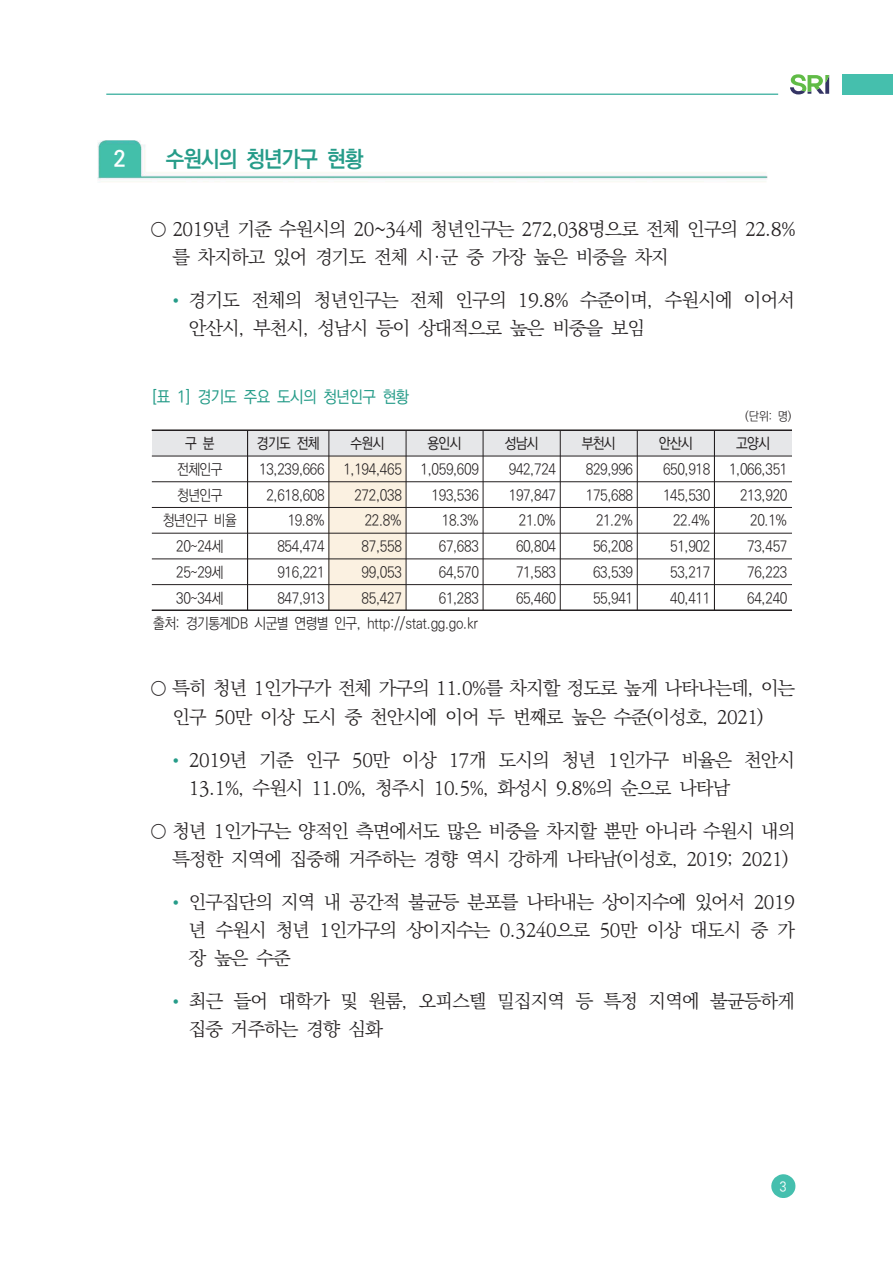
<style>
.page{position:relative;width:893px;height:1263px;background:#fff}
.page>*{position:absolute;margin:0;border:0;box-sizing:border-box;transform-origin:0 0}
.t1{font:700 22.5px "Ko Pub Dotum";letter-spacing:-.045em;color:#269c89;scale:.95 1}
.t2{font:700 22.5px "Ko Pub Dotum";color:#fff;scale:.95 1}
.t3{font:300 18.75px/28px "Ko Pub Batang";letter-spacing:-.04em;color:#231f20}
.t4{font:500 16.5px "Ko Pub Dotum";letter-spacing:-.04em;color:#269c89;scale:.94 1}
.t5{font:300 14.85px "Ko Pub Dotum";letter-spacing:-.03em;color:#231f20;scale:.9 1}
.t6{font:500 14.85px "Ko Pub Dotum";letter-spacing:-.045em;color:#231f20;scale:.9 1}
.t7{font:500 13.5px "Ko Pub Dotum";color:#fff;scale:.89 1}
.t8{font:300 12px "Ko Pub Dotum";color:#231f20}
</style>
<div class="page">
<svg style="left:771px;top:1174px;width:24px;height:24px"></svg>
<img style="left:98px;top:140px;width:669px;height:42px">
<div style="left:152px;top:430px;width:96px;height:26px;background:#e6e7e9"></div>
<div style="left:248px;top:430px;width:81px;height:26px;background:#e6e7e9"></div>
<div style="left:329px;top:430px;width:77px;height:26px;background:#e6e7e9"></div>
<div style="left:406px;top:430px;width:77px;height:26px;background:#e6e7e9"></div>
<div style="left:483px;top:430px;width:77px;height:26px;background:#e6e7e9"></div>
<div style="left:560px;top:430px;width:77px;height:26px;background:#e6e7e9"></div>
<div style="left:637px;top:430px;width:77px;height:26px;background:#e6e7e9"></div>
<div style="left:714px;top:430px;width:78px;height:26px;background:#e6e7e9"></div>
<div style="left:329px;top:456px;width:77px;height:26px;background:#fbf1e1"></div>
<div style="left:329px;top:482px;width:77px;height:25px;background:#fbf1e1"></div>
<div style="left:329px;top:507px;width:77px;height:26px;background:#fbf1e1"></div>
<div style="left:329px;top:533px;width:77px;height:26px;background:#fbf1e1"></div>
<div style="left:329px;top:559px;width:77px;height:26px;background:#fbf1e1"></div>
<div style="left:329px;top:585px;width:77px;height:25px;background:#fbf1e1"></div>
<hr style="left:329px;top:430px;width:1px;height:180px;background:#231f20">
<hr style="left:406px;top:430px;width:1px;height:180px;background:#231f20">
<hr style="left:483px;top:430px;width:1px;height:180px;background:#231f20">
<hr style="left:560px;top:430px;width:1px;height:180px;background:#231f20">
<hr style="left:637px;top:430px;width:1px;height:180px;background:#231f20">
<hr style="left:152px;top:456px;width:640px;height:1px;background:#231f20">
<hr style="left:152px;top:481px;width:640px;height:1px;background:#231f20">
<hr style="left:152px;top:507px;width:640px;height:1px;background:#231f20">
<hr style="left:152px;top:533px;width:640px;height:1px;background:#231f20">
<hr style="left:152px;top:559px;width:640px;height:1px;background:#231f20">
<hr style="left:152px;top:584px;width:640px;height:1px;background:#231f20">
<hr style="left:714px;top:430px;width:1px;height:180px;background:#231f20">
<hr style="left:247px;top:430px;width:1px;height:180px;background:#231f20">
<hr style="left:152px;top:610px;width:640px;height:1px;background:#231f20">
<hr style="left:152px;top:430px;width:640px;height:1px;background:#231f20">
<hr style="left:106px;top:94px;width:672px;height:1px;background:#009783">
<svg style="left:790px;top:74px;width:39px;height:20px"></svg>
<div style="left:842px;top:74px;width:51px;height:20px;background:#45bfad"></div>
<p class="t2" style="left:114px;top:148px;width:14px">2</p>
<p class="t1" style="left:166px;top:148px;width:209px">수원시의 청년가구 현황</p>
<p class="t3" style="left:173px;top:216px;width:624px;text-indent:-22px">○ 2019년 기준 수원시의 20~34세 청년인구는 272,038명으로 전체 인구의 22.8% 를 차지하고 있어 경기도 전체 시·군 중 가장 높은 비중을 차지</p>
<p class="t3" style="left:189px;top:287px;width:608px">경기도 전체의 청년인구는 전체 인구의 19.8% 수준이며, 수원시에 이어서 안산시, 부천시, 성남시 등이 상대적으로 높은 비중을 보임</p>
<p class="t4" style="left:152px;top:388px;width:275px">[표 1] 경기도 주요 도시의 청년인구 현황</p>
<p class="t8" style="left:745px;top:410px;width:48px">(단위: 명)</p>
<p class="t6" style="left:185px;top:436px;width:34px">구 분</p>
<p class="t6" style="left:257px;top:436px;width:71px">경기도 전체</p>
<p class="t6" style="left:350px;top:436px;width:39px">수원시</p>
<p class="t6" style="left:427px;top:436px;width:39px">용인시</p>
<p class="t6" style="left:505px;top:436px;width:39px">성남시</p>
<p class="t6" style="left:582px;top:436px;width:39px">부천시</p>
<p class="t6" style="left:659px;top:436px;width:39px">안산시</p>
<p class="t6" style="left:736px;top:436px;width:39px">고양시</p>
<p class="t5" style="left:177px;top:462px;width:52px">전체인구</p>
<p class="t5" style="left:259px;top:462px;width:74px">13,239,666</p>
<p class="t5" style="left:343px;top:462px;width:67px">1,194,465</p>
<p class="t5" style="left:421px;top:462px;width:66px">1,059,609</p>
<p class="t5" style="left:509px;top:462px;width:54px">942,724</p>
<p class="t5" style="left:586px;top:462px;width:54px">829,996</p>
<p class="t5" style="left:663px;top:462px;width:54px">650,918</p>
<p class="t5" style="left:729px;top:462px;width:67px">1,066,351</p>
<p class="t5" style="left:177px;top:488px;width:52px">청년인구</p>
<p class="t5" style="left:266px;top:488px;width:66px">2,618,608</p>
<p class="t5" style="left:354px;top:488px;width:54px">272,038</p>
<p class="t5" style="left:432px;top:488px;width:54px">193,536</p>
<p class="t5" style="left:509px;top:488px;width:54px">197,847</p>
<p class="t5" style="left:586px;top:488px;width:54px">175,688</p>
<p class="t5" style="left:663px;top:488px;width:54px">145,530</p>
<p class="t5" style="left:740px;top:488px;width:54px">213,920</p>
<p class="t5" style="left:163px;top:513px;width:84px">청년인구 비율</p>
<p class="t5" style="left:288px;top:513px;width:43px">19.8%</p>
<p class="t5" style="left:365px;top:513px;width:43px">22.8%</p>
<p class="t5" style="left:442px;top:513px;width:43px">18.3%</p>
<p class="t5" style="left:519px;top:513px;width:43px">21.0%</p>
<p class="t5" style="left:596px;top:513px;width:43px">21.2%</p>
<p class="t5" style="left:673px;top:513px;width:43px">22.4%</p>
<p class="t5" style="left:750px;top:513px;width:43px">20.1%</p>
<p class="t5" style="left:176px;top:539px;width:54px">20~24세</p>
<p class="t5" style="left:277px;top:539px;width:54px">854,474</p>
<p class="t5" style="left:362px;top:539px;width:46px">87,558</p>
<p class="t5" style="left:439px;top:539px;width:46px">67,683</p>
<p class="t5" style="left:516px;top:539px;width:46px">60,804</p>
<p class="t5" style="left:593px;top:539px;width:46px">56,208</p>
<p class="t5" style="left:670px;top:539px;width:46px">51,902</p>
<p class="t5" style="left:747px;top:539px;width:46px">73,457</p>
<p class="t5" style="left:176px;top:565px;width:54px">25~29세</p>
<p class="t5" style="left:277px;top:565px;width:54px">916,221</p>
<p class="t5" style="left:362px;top:565px;width:46px">99,053</p>
<p class="t5" style="left:439px;top:565px;width:46px">64,570</p>
<p class="t5" style="left:516px;top:565px;width:46px">71,583</p>
<p class="t5" style="left:593px;top:565px;width:46px">63,539</p>
<p class="t5" style="left:670px;top:565px;width:46px">53,217</p>
<p class="t5" style="left:747px;top:565px;width:46px">76,223</p>
<p class="t5" style="left:176px;top:591px;width:54px">30~34세</p>
<p class="t5" style="left:277px;top:591px;width:54px">847,913</p>
<p class="t5" style="left:362px;top:591px;width:46px">85,427</p>
<p class="t5" style="left:439px;top:591px;width:46px">61,283</p>
<p class="t5" style="left:516px;top:591px;width:46px">65,460</p>
<p class="t5" style="left:593px;top:591px;width:46px">55,941</p>
<p class="t5" style="left:670px;top:591px;width:46px">40,411</p>
<p class="t5" style="left:747px;top:591px;width:46px">64,240</p>
<p class="t5" style="left:153px;top:616px;width:362px">출처: 경기통계DB 시군별 연령별 인구, http://stat.gg.go.kr</p>
<p class="t3" style="left:150px;top:675px;width:647px;text-align:center">○ 특히 청년 1인가구가 전체 가구의 11.0%를 차지할 정도로 높게 나타나는데, 이는 인구 50만 이상 도시 중 천안시에 이어 두 번째로 높은 수준(이성호, 2021)</p>
<p class="t3" style="left:189px;top:746px;width:608px">2019년 기준 인구 50만 이상 17개 도시의 청년 1인가구 비율은 천안시<br>13.1%, 수원시 11.0%, 청주시 10.5%, 화성시 9.8%의 순으로 나타남</p>
<p class="t3" style="left:173px;top:817px;width:624px;text-indent:-22px">○ 청년 1인가구는 양적인 측면에서도 많은 비중을 차지할 뿐만 아니라 수원시 내의 특정한 지역에 집중해 거주하는 경향 역시 강하게 나타남(이성호, 2019; 2021)</p>
<p class="t3" style="left:189px;top:889px;width:608px;text-align:justify">인구집단의 지역 내 공간적 불균등 분포를 나타내는 상이지수에 있어서 2019 년 수원시 청년 1인가구의 상이지수는 0.3240으로 50만 이상 대도시 중 가 장 높은 수준</p>
<p class="t3" style="left:189px;top:988px;width:607px">최근 들어 대학가 및 원룸, 오피스텔 밀집지역 등 특정 지역에 불균등하게 집중 거주하는 경향 심화</p>
<p class="t7" style="left:780px;top:1180px;width:9px">3</p>
</div>
